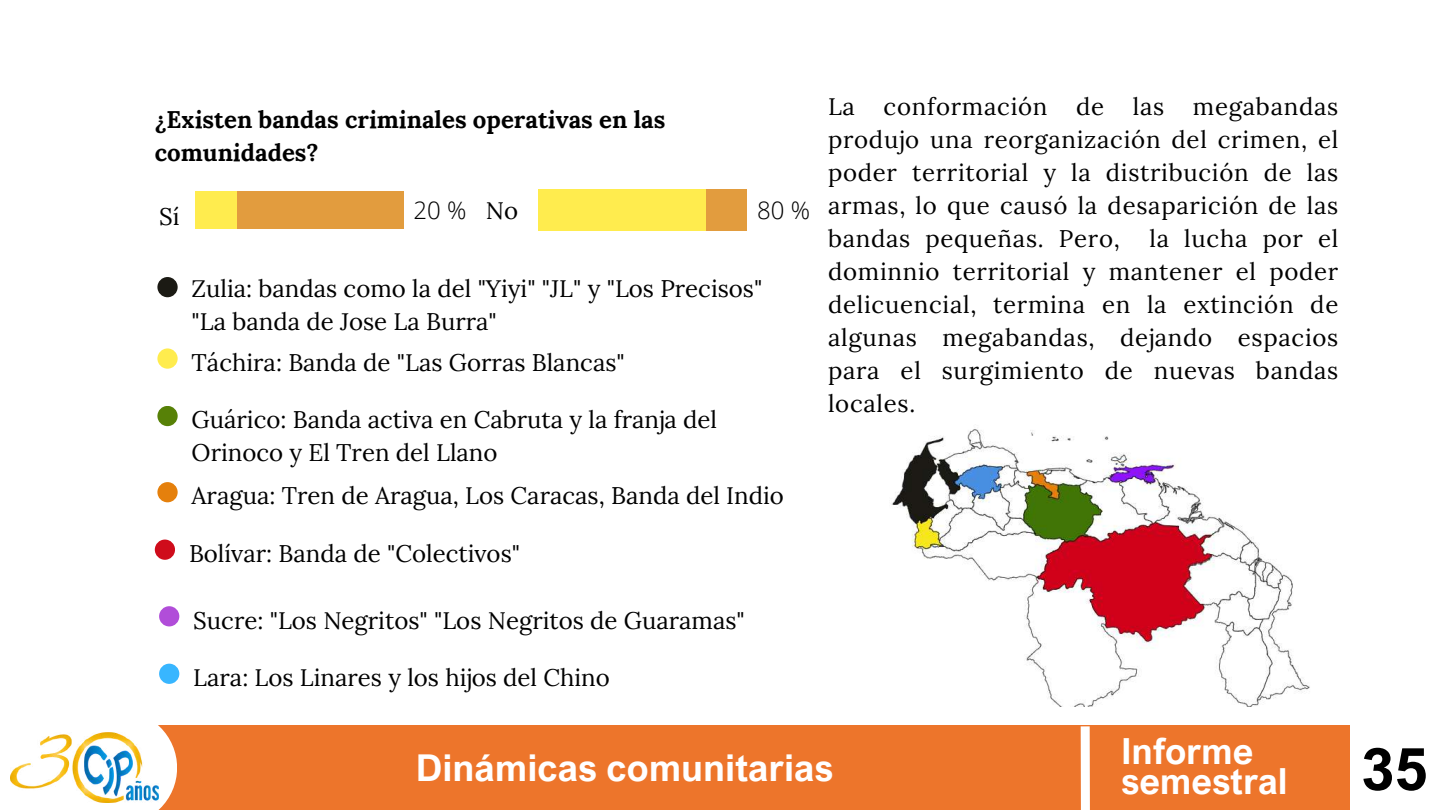
<style>
.page{position:relative;width:1440px;height:810px;background:#fff}
.page>*{position:absolute;margin:0;border:0;box-sizing:border-box;transform-origin:0 0}
.t1{font:700 37px "Arial Nova";color:#fff}
.t2{font:700 36px/30.8px "Arial Nova";color:#fff}
.t3{font:24px/33px "Lora";color:#000}
.t4{font:700 24px/33px "Lora";color:#000}
.t5{font:300 24px "Open Sans";color:#000}
.s1{font-size:59.1px;color:#000}
</style>
<div class="page">
<div style="left:195px;top:192px;width:208px;height:37px;background:#e29c3e"></div>
<div style="left:195px;top:192px;width:42px;height:37px;background:#ffec4e"></div>
<div style="left:539px;top:189px;width:208px;height:42px;background:#e29c3e"></div>
<div style="left:539px;top:189px;width:166px;height:42px;background:#ffec4e"></div>
<img style="left:891px;top:429px;width:419px;height:277px">
<div style="left:157px;top:277px;width:21px;height:20px;background:#1b1a14;border-radius:50%"></div>
<div style="left:157px;top:348px;width:21px;height:21px;background:#ffec4e;border-radius:50%"></div>
<div style="left:157px;top:406px;width:21px;height:20px;background:#578107;border-radius:50%"></div>
<div style="left:157px;top:482px;width:21px;height:20px;background:#e5800c;border-radius:50%"></div>
<div style="left:155px;top:540px;width:20px;height:20px;background:#cf0c1b;border-radius:50%"></div>
<div style="left:159px;top:606px;width:20px;height:20px;background:#b14dd9;border-radius:50%"></div>
<div style="left:159px;top:664px;width:20px;height:20px;background:#38b6ff;border-radius:50%"></div>
<div style="left:143px;top:726px;width:1207px;height:84px;background:#ed752b"></div>
<svg style="left:100px;top:725px;width:77px;height:85px"></svg>
<img style="left:10px;top:733px;width:148px;height:70px">
<svg style="left:1076px;top:725px;width:19px;height:85px"></svg>
<p class="t4" style="left:155px;top:102px;width:512px">¿Existen bandas criminales operativas en las comunidades?</p>
<p class="t5" style="left:414px;top:193px;width:54px">20 %</p>
<p class="t5" style="left:757px;top:193px;width:54px">80 %</p>
<p class="t3" style="left:159px;top:200px;width:22px">Sí</p>
<p class="t3" style="left:486px;top:193px;width:34px">No</p>
<p class="t3" style="left:192px;top:271px;width:572px">Zulia: bandas como la del "Yiyi" "JL" y "Los Precisos" "La banda de Jose La Burra"</p>
<p class="t3" style="left:192px;top:346px;width:435px">Táchira: Banda de "Las Gorras Blancas"</p>
<p class="t3" style="left:192px;top:403px;width:527px">Guárico: Banda activa en Cabruta y la franja del<br>Orinoco y El Tren del Llano</p>
<p class="t3" style="left:192px;top:479px;width:594px">Aragua: Tren de Aragua, Los Caracas, Banda del Indio</p>
<p class="t3" style="left:189px;top:537px;width:333px">Bolívar: Banda de "Colectivos"</p>
<p class="t3" style="left:193px;top:603px;width:553px">Sucre: "Los Negritos" "Los Negritos de Guaramas"</p>
<p class="t3" style="left:193px;top:661px;width:418px">Lara: Los Linares y los hijos del Chino</p>
<p class="t3" style="left:828px;top:89px;width:512px;text-align:justify">La conformación de las megabandas produjo una reorganización del crimen, el poder territorial y la distribución de las armas, lo que causó la desaparición de las bandas pequeñas. Pero, la lucha por el dominnio territorial y mantener el poder delicuencial, termina en la extinción de algunas megabandas, dejando espacios para el surgimiento de nuevas bandas locales.</p>
<h1 class="t1" style="left:416px;top:745px;width:419px">Dinámicas comunitarias</h1>
<h2 class="t2" style="left:1121px;top:735px;width:309px">Informe semestral <span class="s1">35</span></h2>
</div>
